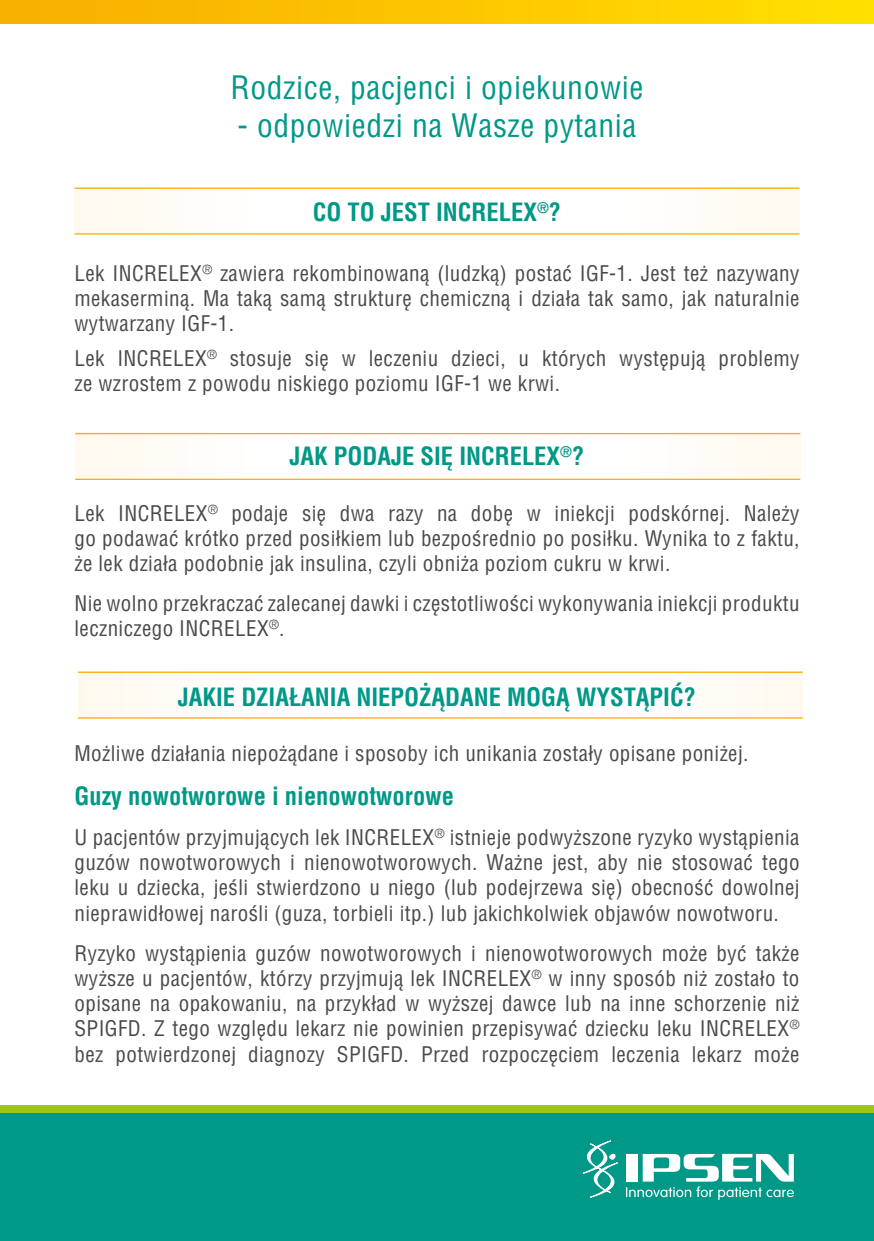
<style>
.page{position:relative;width:874px;height:1241px;background:#fff}
.page>*{position:absolute;margin:0;border:0;box-sizing:border-box;transform-origin:0 0}
.t1{font:31.5px "Switzerland Condensed";letter-spacing:.02em;color:#009887}
.t2{font:700 24.5px "Switzerland Condensed";color:#009887}
.t3{font:21px/25.2px "Switzerland Condensed";letter-spacing:.02em;color:#4a4a49;text-align:justify}
</style>
<div class="page">
<div style="left:0;top:0;width:873px;height:24px;background:linear-gradient(to right,#f8ad00,#ffdf00)"></div>
<div style="left:0;top:1112px;width:873px;height:128px;background:#009887"></div>
<div style="left:0;top:1105px;width:873px;height:7px;background:#9cc41b"></div>
<svg style="left:582px;top:1140px;width:211px;height:59px"></svg>
<div style="left:78px;top:671px;width:724px;height:46px;background:linear-gradient(to right,#fffdfa,#fffefb)"></div>
<hr style="left:78px;top:671px;width:724px;height:1px;background:#f8b000">
<hr style="left:78px;top:717px;width:724px;height:1px;background:#f8b000">
<div style="left:76px;top:433px;width:723px;height:45px;background:linear-gradient(to right,#fffdfa,#fffefb)"></div>
<hr style="left:75px;top:433px;width:724px;height:1px;background:#f8b000">
<hr style="left:75px;top:478px;width:724px;height:2px;background:#f8b000">
<div style="left:75px;top:187px;width:724px;height:46px;background:linear-gradient(to right,#fffdfa,#fffefb)"></div>
<hr style="left:74px;top:187px;width:725px;height:2px;background:#f8b000">
<hr style="left:74px;top:233px;width:725px;height:1px;background:#f8b000">
<h1 class="t1" style="left:230px;top:69px;width:414px">Rodzice, pacjenci i opiekunowie</h1>
<h1 class="t1" style="left:237px;top:107px;width:400px">- odpowiedzi na Wasze pytania</h1>
<p class="t2" style="left:312px;top:197px;width:250px">CO TO JEST INCRELEX<sup>®</sup>?</p>
<p class="t3" style="left:74px;top:260px;width:726px">Lek INCRELEX<sup>®</sup> zawiera rekombinowaną (ludzką) postać IGF-1. Jest też nazywany mekaserminą. Ma taką samą strukturę chemiczną i działa tak samo, jak naturalnie wytwarzany IGF-1.</p>
<p class="t3" style="left:74px;top:346px;width:726px">Lek INCRELEX<sup>®</sup> stosuje się w leczeniu dzieci, u których występują problemy ze wzrostem z powodu niskiego poziomu IGF-1 we krwi.</p>
<p class="t2" style="left:289px;top:441px;width:296px">JAK PODAJE SIĘ INCRELEX<sup>®</sup>?</p>
<p class="t3" style="left:74px;top:500px;width:726px">Lek INCRELEX<sup>®</sup> podaje się dwa razy na dobę w iniekcji podskórnej. Należy go podawać krótko przed posiłkiem lub bezpośrednio po posiłku. Wynika to z faktu, że lek działa podobnie jak insulina, czyli obniża poziom cukru w krwi.</p>
<p class="t3" style="left:74px;top:591px;width:726px">Nie wolno przekraczać zalecanej dawki i częstotliwości wykonywania iniekcji produktu leczniczego INCRELEX<sup>®</sup>.</p>
<p class="t2" style="left:178px;top:682px;width:519px">JAKIE DZIAŁANIA NIEPOŻĄDANE MOGĄ WYSTĄPIĆ?</p>
<p class="t3" style="left:74px;top:740px;width:675px">Możliwe działania niepożądane i sposoby ich unikania zostały opisane poniżej.</p>
<p class="t2" style="left:74px;top:781px;width:381px">Guzy nowotworowe i nienowotworowe</p>
<p class="t3" style="left:74px;top:824px;width:726px">U pacjentów przyjmujących lek INCRELEX<sup>®</sup> istnieje podwyższone ryzyko wystąpienia guzów nowotworowych i nienowotworowych. Ważne jest, aby nie stosować tego leku u dziecka, jeśli stwierdzono u niego (lub podejrzewa się) obecność dowolnej nieprawidłowej narośli (guza, torbieli itp.) lub jakichkolwiek objawów nowotworu.</p>
<p class="t3" style="left:74px;top:940px;width:726px">Ryzyko wystąpienia guzów nowotworowych i nienowotworowych może być także wyższe u pacjentów, którzy przyjmują lek INCRELEX<sup>®</sup> w inny sposób niż zostało to opisane na opakowaniu, na przykład w wyższej dawce lub na inne schorzenie niż SPIGFD. Z tego względu lekarz nie powinien przepisywać dziecku leku INCRELEX<sup>® </sup>bez potwierdzonej diagnozy SPIGFD. Przed rozpoczęciem leczenia lekarz może</p>
</div>
